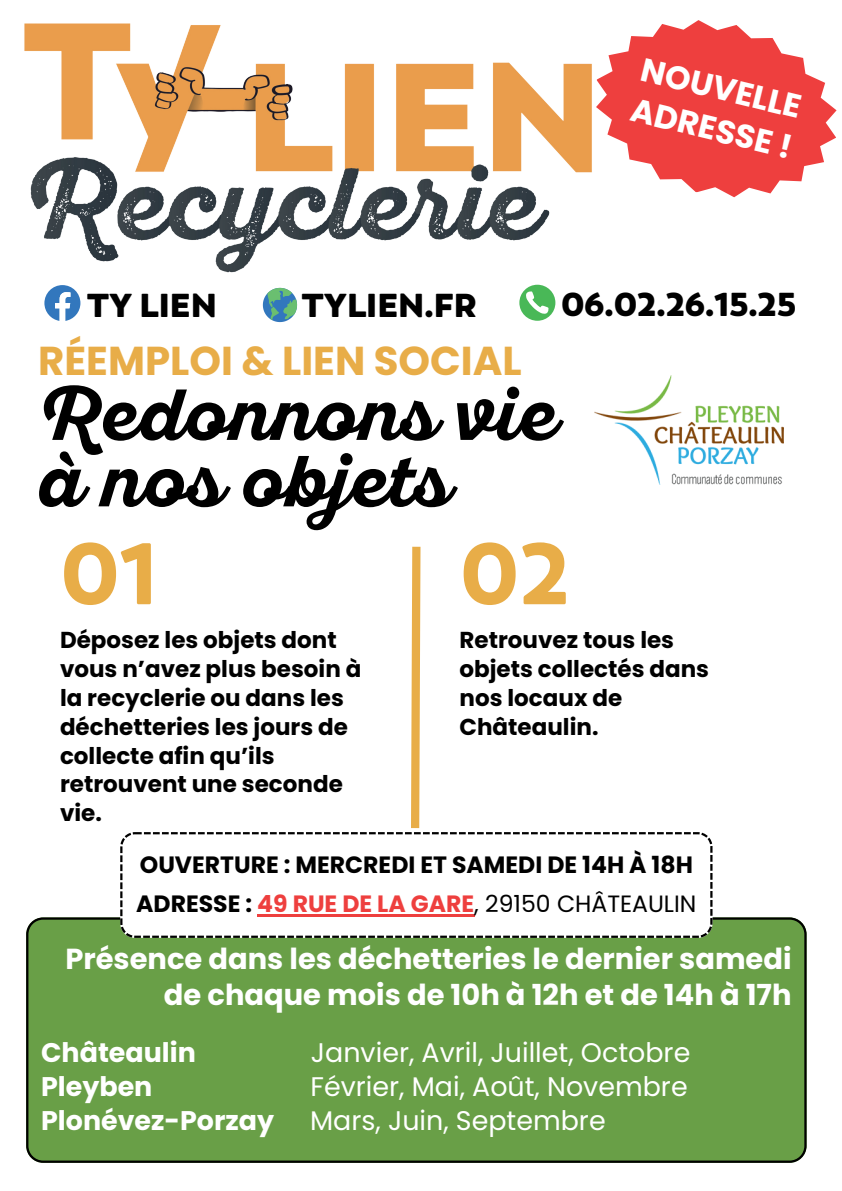
<style>
.page{position:relative;width:842px;height:1191px;background:#fff}
.page>*{position:absolute;margin:0;border:0;box-sizing:border-box;transform-origin:0 0}
.t1{font:900 86.8px "Boston";color:#e8ad48}
.t2{font:72px/66.4px "Sant Elia Script Bold DMO";letter-spacing:.015em;color:#000}
.t3{font:700 40.3px "Poppins";color:#e8ad48}
.t4{font:800 33px "Boston";color:#000}
.t5{font:700 32.7px/41.3px "Poppins";color:#fff}
.t6{font:700 28.9px/36px "Poppins";color:#fff;text-align:right}
.t7{font:26.9px "Poppins";color:#fff}
.t8{font:700 26.9px "Poppins";color:#fff}
.t9{font:700 23.6px/39.8px "Poppins";color:#000}
.t10{font:700 23px/28.8px "Poppins";color:#000}
.s1{color:#ee3f3e}
.s2{font-weight:400}
</style>
<div class="page">
<img style="left:24px;top:23px;width:568px;height:250px">
<svg style="left:411px;top:546px;width:10px;height:283px;background:#ecbb68"></svg>
<div style="left:26px;top:917px;width:780px;height:245px;background:#699f47"></div>
<svg style="left:120px;top:832px;width:592px;height:105px"></svg>
<hr style="left:257px;top:913px;width:217px;height:3px;background:#ee3f3e">
<img style="left:594px;top:375px;width:189px;height:109px">
<div style="left:519px;top:285px;width:36px;height:36px;background:#49b857;border-radius:50%"></div>
<svg style="left:526px;top:291px;width:23px;height:23px"></svg>
<svg style="left:44px;top:285px;width:36px;height:36px"></svg>
<svg style="left:263px;top:288px;width:34px;height:34px"></svg>
<svg style="left:596px;top:20px;width:240px;height:177px;fill:#ee3f3e"></svg>
<h3 class="t5" style="left:647px;top:48px;width:166px;rotate:14deg">NOUVELLE<br>ADRESSE !</h3>
<h3 class="t4" style="left:87px;top:284px;width:131px">TY LIEN</h3>
<h3 class="t4" style="left:302px;top:284px;width:177px">TYLIEN.FR</h3>
<h3 class="t4" style="left:561px;top:283px;width:237px">06.02.26.15.25</h3>
<h3 class="t3" style="left:38px;top:337px;width:485px">RÉEMPLOI &amp; LIEN SOCIAL</h3>
<h2 class="t2" style="left:38px;top:382px;width:520px">Redonnons vie à nos objets</h2>
<h1 class="t1" style="left:60px;top:517px;width:99px">01</h1>
<h1 class="t1" style="left:460px;top:517px;width:112px">02</h1>
<p class="t10" style="left:60px;top:626px;width:303px">Déposez les objets dont vous n’avez plus besoin à la recyclerie ou dans les déchetteries les jours de collecte afin qu’ils retrouvent une seconde vie.</p>
<p class="t10" style="left:460px;top:626px;width:251px">Retrouvez tous les objets collectés dans nos locaux de<br>Châteaulin.</p>
<p class="t9" style="left:136px;top:844px;width:562px">OUVERTURE : MERCREDI ET SAMEDI DE 14H À 18H<br>ADRESSE : <span class="s1">49 RUE DE LA GARE</span><span class="s2">, 29150 CHÂTEAULIN</span></p>
<p class="t6" style="left:65px;top:941px;width:728px">Présence dans les déchetteries le dernier samedi de chaque mois de 10h à 12h et de 14h à 17h</p>
<p class="t8" style="left:41px;top:1037px;width:156px">Châteaulin</p>
<p class="t7" style="left:311px;top:1037px;width:381px">Janvier, Avril, Juillet, Octobre</p>
<p class="t8" style="left:41px;top:1070px;width:113px">Pleyben</p>
<p class="t7" style="left:310px;top:1070px;width:379px">Février, Mai, Août, Novembre</p>
<p class="t8" style="left:41px;top:1104px;width:235px">Plonévez-Porzay</p>
<p class="t7" style="left:310px;top:1104px;width:297px">Mars, Juin, Septembre</p>
</div>
